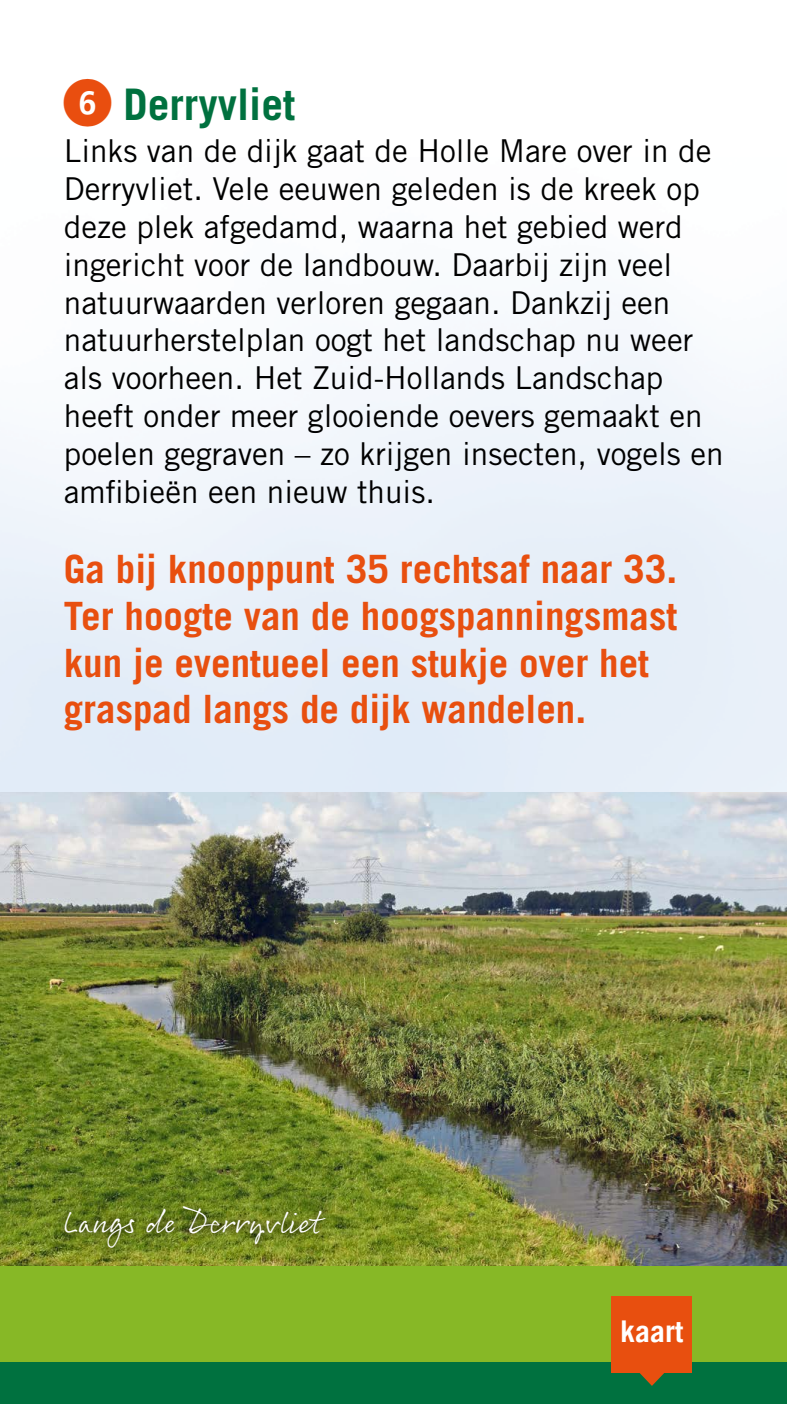
<style>
.page{position:relative;width:787px;height:1404px;background:#fff}
.page>*{position:absolute;margin:0;border:0;box-sizing:border-box;transform-origin:0 0}
.t1{font:700 43.5px "Trade Gothic LT Std";color:#00713f}
.t2{font:700 39px/46.8px "Trade Gothic LT Std";color:#e84f0f}
.t3{font:31.5px/37.8px "Trade Gothic LT Std";color:#000}
.t4{font:31.5px "Rollerscript Smooth";color:#fff}
.t5{font:700 30px "Trade Gothic LT";color:#fff}
.s1{font-family:"DDI Ziffern Kreis";font-weight:400;font-size:48px;color:#e94e0f}
</style>
<div class="page">
<img style="left:0;top:792px;width:787px;height:474px">
<div style="left:0;top:1361px;width:787px;height:42px;background:#00713f"></div>
<div style="left:0;top:1266px;width:787px;height:95px;background:#87b826"></div>
<div style="left:611px;top:1296px;width:81px;height:76px;background:#e84f0f"></div>
<svg style="left:639px;top:1372px;width:25px;height:13px"></svg>
<svg style="left:56px;top:1198px;width:277px;height:57px;background:#6a7d1f"></svg>
<h1 class="t1" style="left:64px;top:78px;width:233px"><span class="s1">6</span> Derryvliet</h1>
<p class="t3" style="left:64px;top:132px;width:661px">Links van de dijk gaat de Holle Mare over in de Derryvliet. Vele eeuwen geleden is de kreek op deze plek afgedamd, waarna het gebied werd ingericht voor de landbouw. Daarbij zijn veel natuurwaarden verloren gegaan. Dankzij een natuurherstelplan oogt het landschap nu weer als voorheen. Het Zuid-Hollands Landschap heeft onder meer glooiende oevers gemaakt en poelen gegraven – zo krijgen insecten, vogels en amfibieën een nieuw thuis.</p>
<p class="t2" style="left:64px;top:545px;width:615px">Ga bij knooppunt 35 rechtsaf naar 33.<br>Ter hoogte van de hoogspanningsmast kun je eventueel een stukje over het graspad langs de dijk wandelen.</p>
<p class="t4" style="left:64px;top:1202px;width:258px">Langs de Derryvliet</p>
<p class="t5" style="left:620px;top:1313px;width:65px">kaart</p>
</div>
